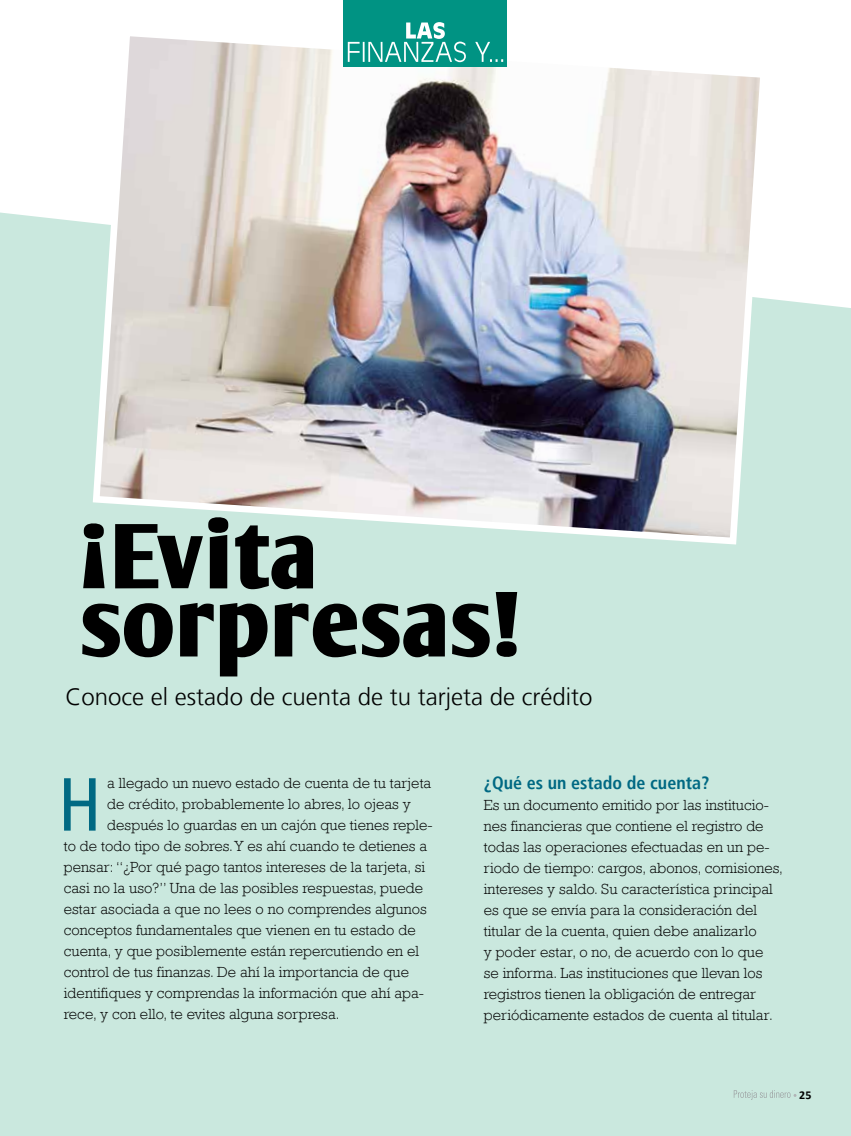
<style>
.page{position:relative;width:851px;height:1136px;background:#fff}
.page>*{position:absolute;margin:0;border:0;box-sizing:border-box;transform-origin:0 0}
.t1{font:700 90px/68.1px "Oli Jo";letter-spacing:-.01em;color:#000}
.t2{font:condensed 75px "Frutiger LT";color:#006983}
.t3{font:300 24px "Frutiger LT";color:#000}
.t4{font:700 condensed 18px "Frutiger LT";color:#006983}
.t5{font:300 15px/21px "Rockwell";letter-spacing:.005em;color:#000}
.t6{font:700 12px "Calibri";color:#000}
</style>
<div class="page">
<div style="left:0;top:212px;width:850px;height:923px;background:#cae8de"></div>
<img style="left:89px;top:36px;width:681px;height:512px">
<div style="left:343px;top:0;width:164px;height:67px;background:#009383"></div>
<svg style="left:348px;top:22px;width:155px;height:40px"></svg>
<svg style="left:733px;top:1090px;width:63px;height:9px"></svg>
<h1 class="t1" style="left:82px;top:523px;width:441px">¡Evita sorpresas!</h1>
<h3 class="t3" style="left:65px;top:683px;width:528px">Conoce el estado de cuenta de tu tarjeta de crédito</h3>
<p class="t5" style="left:107px;top:772px;width:325px">a llegado un nuevo estado de cuenta de tu tarjeta</p>
<p class="t5" style="left:107px;top:793px;width:305px">de crédito, probablemente lo abres, lo ojeas y</p>
<p class="t5" style="left:107px;top:814px;width:327px">después lo guardas en un cajón que tienes reple-</p>
<p class="t5" style="left:64px;top:835px;width:365px">to de todo tipo de sobres. Y es ahí cuando te detienes a</p>
<p class="t5" style="left:64px;top:856px;width:363px">pensar: “¿Por qué pago tantos intereses de la tarjeta, si</p>
<p class="t5" style="left:64px;top:877px;width:361px">casi no la uso?” Una de las posibles respuestas, puede</p>
<p class="t5" style="left:64px;top:898px;width:364px">estar asociada a que no lees o no comprendes algunos</p>
<p class="t5" style="left:64px;top:919px;width:353px">conceptos fundamentales que vienen en tu estado de</p>
<p class="t5" style="left:64px;top:940px;width:356px">cuenta, y que posiblemente están repercutiendo en el</p>
<p class="t5" style="left:64px;top:961px;width:346px">control de tus finanzas. De ahí la importancia de que</p>
<p class="t5" style="left:64px;top:982px;width:361px">identifiques y comprendas la información que ahí apa-</p>
<p class="t5" style="left:64px;top:1003px;width:277px">rece, y con ello, te evites alguna sorpresa.</p>
<h2 class="t2" style="left:58px;top:760px;width:45px">H</h2>
<p class="t4" style="left:483px;top:772px;width:227px">¿Qué es un estado de cuenta?</p>
<p class="t5" style="left:483px;top:794px;width:301px">Es un documento emitido por las institucio&shy;nes financieras que contiene el registro de todas las operaciones efectuadas en un pe&shy;riodo de tiempo: cargos, abonos, comisiones, intereses y saldo. Su característica principal es que se envía para la consideración del titular de la cuenta, quien debe analizarlo<br>y poder estar, o no, de acuerdo con lo que<br>se informa. Las instituciones que llevan los registros tienen la obligación de entregar periódicamente estados de cuenta al titular.</p>
<p class="t6" style="left:799px;top:1086px;width:14px">25</p>
</div>
